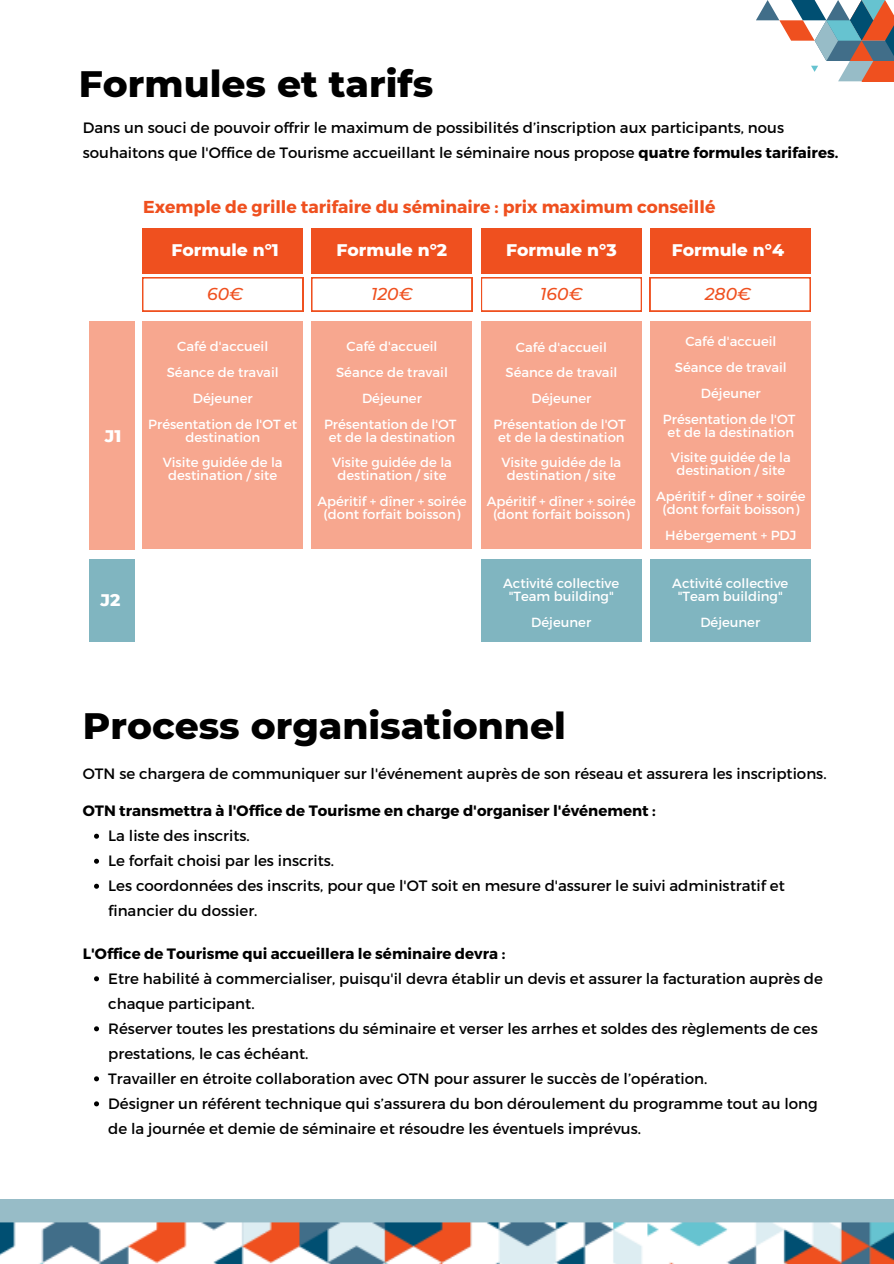
<style>
.page{position:relative;width:894px;height:1264px;background:#fff}
.page>*{position:absolute;margin:0;border:0;box-sizing:border-box;transform-origin:0 0}
.t1{font:800 37.5px "Montserrat";color:#000}
.t2{font:700 17.25px "Montserrat";color:#ef501f}
.t3{font:800 17.1px "Montserrat";color:#fff}
.t4{font:italic 500 17.1px "Montserrat";color:#ef501f}
.t5{font:15px/25px "Montserrat";color:#000}
.t6{font:700 15px "Montserrat";color:#000}
.t7{font:13.2px/25.8px "Montserrat";color:#fff;text-align:center}
.s1{font-weight:700}
</style>
<div class="page">
<div style="left:142px;top:228px;width:161px;height:45px;background:#ef501f"></div>
<div style="left:311px;top:228px;width:161px;height:45px;background:#ef501f"></div>
<div style="left:480px;top:228px;width:161px;height:45px;background:#ef501f"></div>
<div style="left:649px;top:228px;width:161px;height:45px;background:#ef501f"></div>
<div style="left:142px;top:321px;width:161px;height:228px;background:#f7a78f"></div>
<div style="left:311px;top:321px;width:161px;height:228px;background:#f7a78f"></div>
<div style="left:480px;top:321px;width:161px;height:228px;background:#f7a78f"></div>
<div style="left:649px;top:321px;width:161px;height:228px;background:#f7a78f"></div>
<div style="left:89px;top:321px;width:45px;height:228px;background:#f7a78f"></div>
<div style="left:89px;top:559px;width:45px;height:83px;background:#80b5c0"></div>
<div style="left:480px;top:559px;width:161px;height:83px;background:#80b5c0"></div>
<div style="left:649px;top:559px;width:161px;height:83px;background:#80b5c0"></div>
<svg style="left:142px;top:277px;width:161px;height:34px"></svg>
<svg style="left:311px;top:277px;width:161px;height:34px"></svg>
<svg style="left:481px;top:277px;width:160px;height:34px"></svg>
<svg style="left:649px;top:277px;width:161px;height:34px"></svg>
<img style="left:0;top:1199px;width:893px;height:64px">
<svg style="left:94px;top:833px;width:5px;height:5px"></svg>
<svg style="left:94px;top:858px;width:5px;height:5px"></svg>
<svg style="left:94px;top:883px;width:5px;height:5px"></svg>
<svg style="left:94px;top:976px;width:5px;height:5px"></svg>
<svg style="left:94px;top:1026px;width:5px;height:5px"></svg>
<svg style="left:94px;top:1076px;width:5px;height:5px"></svg>
<svg style="left:94px;top:1101px;width:5px;height:5px"></svg>
<svg style="left:756px;top:0;width:137px;height:81px"></svg>
<h1 class="t1" style="left:79px;top:56px;width:356px">Formules et tarifs</h1>
<p class="t5" style="left:83px;top:115px;width:757px">Dans un souci de pouvoir offrir le maximum de possibilités d’inscription aux participants, nous souhaitons que l'Office de Tourisme accueillant le séminaire nous propose <span class="s1">quatre formules tarifaires.</span></p>
<p class="t2" style="left:143px;top:196px;width:573px">Exemple de grille tarifaire du séminaire : prix maximum conseillé</p>
<p class="t3" style="left:171px;top:237px;width:109px">Formule n°1</p>
<p class="t3" style="left:336px;top:237px;width:112px">Formule n°2</p>
<p class="t3" style="left:506px;top:237px;width:112px">Formule n°3</p>
<p class="t3" style="left:671px;top:237px;width:114px">Formule n°4</p>
<p class="t3" style="left:105px;top:423px;width:18px">J1</p>
<p class="t3" style="left:101px;top:587px;width:21px">J2</p>
<p class="t4" style="left:207px;top:282px;width:37px">60€</p>
<p class="t4" style="left:371px;top:282px;width:43px">120€</p>
<p class="t4" style="left:540px;top:282px;width:44px">160€</p>
<p class="t4" style="left:704px;top:282px;width:48px">280€</p>
<p class="t7" style="left:148px;top:334px;width:150px">Café d'accueil<br>Séance de travail<br>Déjeuner<br>Présentation de l'OT et</p>
<p class="t7" style="left:163px;top:424px;width:121px">destination<br>Visite guidée de la</p>
<p class="t7" style="left:168px;top:462px;width:110px">destination / site</p>
<p class="t7" style="left:324px;top:334px;width:134px">Café d'accueil<br>Séance de travail<br>Déjeuner<br>Présentation de l'OT</p>
<p class="t7" style="left:328px;top:424px;width:128px;text-align:left">et de la destination<br>Visite guidée de la</p>
<p class="t7" style="left:317px;top:462px;width:151px">destination / site<br>Apéritif + dîner + soirée</p>
<p class="t7" style="left:323px;top:501px;width:138px">(dont forfait boisson)</p>
<p class="t7" style="left:493px;top:334px;width:134px">Café d'accueil<br>Séance de travail<br>Déjeuner<br>Présentation de l'OT</p>
<p class="t7" style="left:498px;top:424px;width:128px;text-align:left">et de la destination<br>Visite guidée de la</p>
<p class="t7" style="left:486px;top:462px;width:151px">destination / site<br>Apéritif + dîner + soirée</p>
<p class="t7" style="left:493px;top:501px;width:138px">(dont forfait boisson)</p>
<p class="t7" style="left:503px;top:577px;width:118px;line-height:12.9px">Activité collective "Team building"</p>
<p class="t7" style="left:531px;top:609px;width:61px">Déjeuner</p>
<p class="t7" style="left:662px;top:329px;width:134px">Café d'accueil<br>Séance de travail<br>Déjeuner<br>Présentation de l'OT</p>
<p class="t7" style="left:667px;top:419px;width:128px;text-align:left">et de la destination<br>Visite guidée de la</p>
<p class="t7" style="left:656px;top:457px;width:151px">destination / site<br>Apéritif + dîner + soirée</p>
<p class="t7" style="left:662px;top:496px;width:138px;text-align:left">(dont forfait boisson)<br>Hébergement + PDJ</p>
<p class="t7" style="left:672px;top:577px;width:118px;line-height:12.9px">Activité collective "Team building"</p>
<p class="t7" style="left:700px;top:609px;width:61px">Déjeuner</p>
<h1 class="t1" style="left:83px;top:698px;width:484px">Process organisationnel</h1>
<p class="t5" style="left:83px;top:760px;width:745px">OTN se chargera de communiquer sur l'événement auprès de son réseau et assurera les inscriptions.</p>
<p class="t6" style="left:83px;top:801px;width:574px">OTN transmettra à l'Office de Tourisme en charge d'organiser l'événement :</p>
<p class="t5" style="left:108px;top:823px;width:677px">La liste des inscrits.<br>Le forfait choisi par les inscrits.<br>Les coordonnées des inscrits, pour que l'OT soit en mesure d'assurer le suivi administratif et financier du dossier.</p>
<p class="t6" style="left:83px;top:944px;width:424px">L'Office de Tourisme qui accueillera le séminaire devra :</p>
<p class="t5" style="left:108px;top:965px;width:716px">Etre habilité à commercialiser, puisqu'il devra établir un devis et assurer la facturation auprès de chaque participant.<br>Réserver toutes les prestations du séminaire et verser les arrhes et soldes des règlements de ces prestations, le cas échéant.<br>Travailler en étroite collaboration avec OTN pour assurer le succès de l’opération.<br>Désigner un référent technique qui s’assurera du bon déroulement du programme tout au long de la journée et demie de séminaire et résoudre les éventuels imprévus.</p>
</div>
